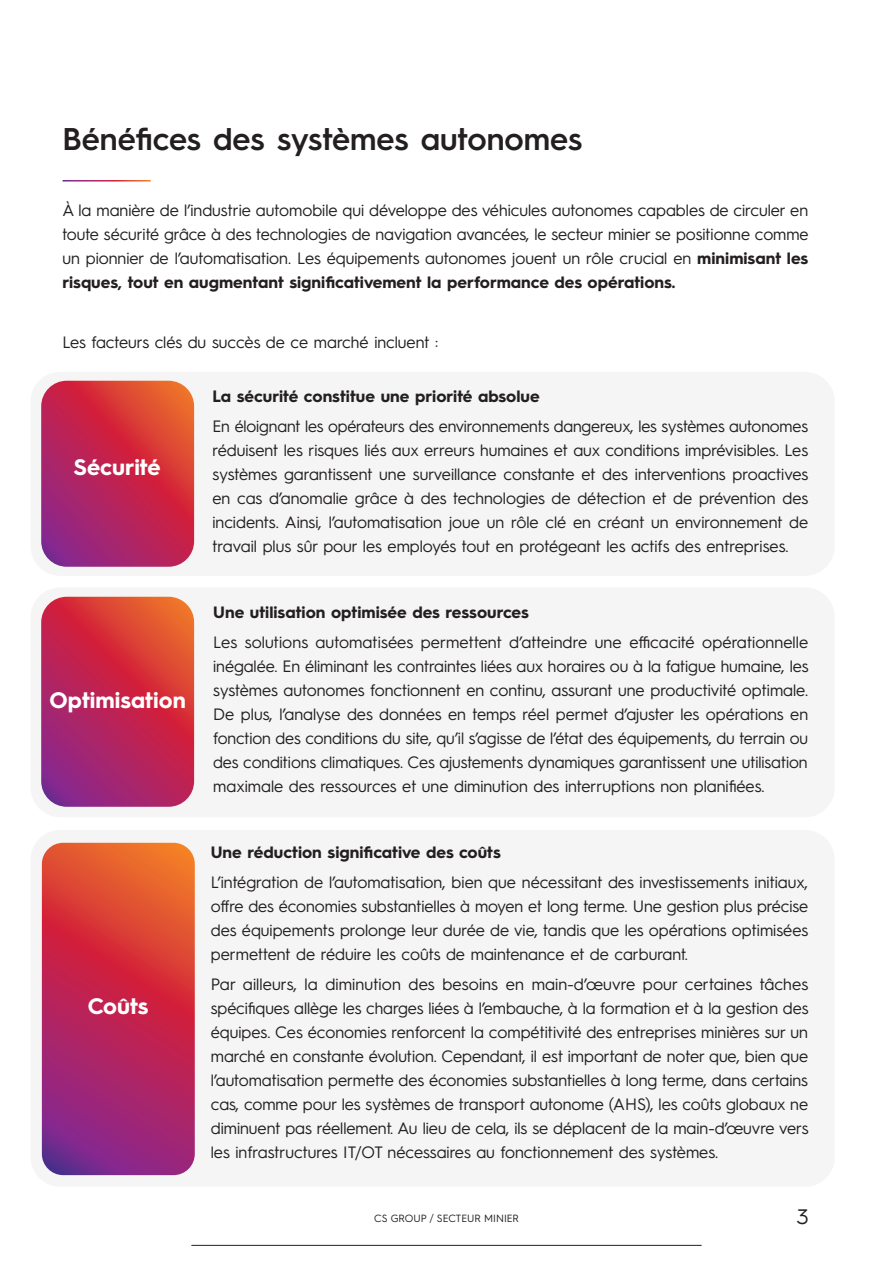
<style>
.page{position:relative;width:893px;height:1263px;background:#fff}
.page>*{position:absolute;margin:0;border:0;box-sizing:border-box;transform-origin:0 0}
.t1{font:600 31.5px "Hurme Geometric Sans 3";color:#231f20}
.t2{font:700 22.5px "Hurme Geometric Sans 3";color:#fff}
.t3{font:21px "Hurme Geometric Sans 3";color:#231f20}
.t4{font:16.5px/24px "Hurme Geometric Sans 3";color:#231f20;text-align:justify}
.t5{font:700 16.5px "Hurme Geometric Sans 3";color:#231f20}
.t6{font:10.5px "Hurme Geometric Sans 3";color:#231f20}
.s1{font-weight:700}
</style>
<div class="page">
<hr style="left:191px;top:1245px;width:511px;height:1px;background:#231f20">
<div style="left:31px;top:587px;width:804px;height:230px;background:#f5f5f5;border-radius:30px"></div>
<div style="left:31px;top:830px;width:804px;height:357px;background:#f5f5f5;border-radius:30px"></div>
<div style="left:31px;top:372px;width:804px;height:204px;background:#f5f5f5;border-radius:30px"></div>
<svg style="left:41px;top:381px;width:153px;height:186px;background:#c13154"></svg>
<svg style="left:41px;top:597px;width:153px;height:210px;background:#c13154"></svg>
<svg style="left:42px;top:843px;width:153px;height:332px;background:#be3454"></svg>
<h1 class="t1" style="left:63px;top:117px;width:521px">Bénéfices des systèmes autonomes</h1>
<p class="t4" style="left:62px;top:197px;width:748px">À la manière de l’industrie automobile qui développe des véhicules autonomes capables de circuler en toute sécurité grâce à des technologies de navigation avancées, le secteur minier se positionne comme un pionnier de l’automatisation. Les équipements autonomes jouent un rôle crucial en <span class="s1">minimisant les risques, tout en augmentant significativement la performance des opérations.</span></p>
<p class="t4" style="left:62px;top:329px;width:377px">Les facteurs clés du succès de ce marché incluent :</p>
<h2 class="t2" style="left:74px;top:451px;width:88px">Sécurité</h2>
<h2 class="t2" style="left:50px;top:684px;width:138px">Optimisation</h2>
<h2 class="t2" style="left:88px;top:990px;width:62px">Coûts</h2>
<p class="t5" style="left:213px;top:385px;width:329px">La sécurité constitue une priorité absolue</p>
<p class="t4" style="left:213px;top:413px;width:597px">En éloignant les opérateurs des environnements dangereux, les systèmes autonomes réduisent les risques liés aux erreurs humaines et aux conditions imprévisibles. Les systèmes garantissent une surveillance constante et des interventions proactives en cas d’anomalie grâce à des technologies de détection et de prévention des incidents. Ainsi, l’automatisation joue un rôle clé en créant un environnement de travail plus sûr pour les employés tout en protégeant les actifs des entreprises.</p>
<p class="t5" style="left:213px;top:601px;width:317px">Une utilisation optimisée des ressources</p>
<p class="t4" style="left:213px;top:629px;width:597px">Les solutions automatisées permettent d’atteindre une efficacité opérationnelle inégalée. En éliminant les contraintes liées aux horaires ou à la fatigue humaine, les systèmes autonomes fonctionnent en continu, assurant une productivité optimale.<br>De plus, l’analyse des données en temps réel permet d’ajuster les opérations en fonction des conditions du site, qu’il s’agisse de l’état des équipements, du terrain ou des conditions climatiques. Ces ajustements dynamiques garantissent une utilisation maximale des ressources et une diminution des interruptions non planifiées.</p>
<p class="t5" style="left:211px;top:841px;width:291px">Une réduction significative des coûts</p>
<p class="t4" style="left:211px;top:869px;width:599px">L’intégration de l’automatisation, bien que nécessitant des investissements initiaux, offre des économies substantielles à moyen et long terme. Une gestion plus précise des équipements prolonge leur durée de vie, tandis que les opérations optimisées permettent de réduire les coûts de maintenance et de carburant.</p>
<p class="t4" style="left:211px;top:971px;width:599px">Par ailleurs, la diminution des besoins en main-d’œuvre pour certaines tâches spécifiques allège les charges liées à l’embauche, à la formation et à la gestion des équipes. Ces économies renforcent la compétitivité des entreprises minières sur un marché en constante évolution. Cependant, il est important de noter que, bien que l’automatisation permette des économies substantielles à long terme, dans certains cas, comme pour les systèmes de transport autonome (AHS), les coûts globaux ne diminuent pas réellement. Au lieu de cela, ils se déplacent de la main-d’œuvre vers les infrastructures IT/OT nécessaires au fonctionnement des systèmes.</p>
<p class="t6" style="left:374px;top:1211px;width:146px">CS GROUP / SECTEUR MINIER</p>
<p class="t3" style="left:797px;top:1202px;width:13px">3</p>
</div>
